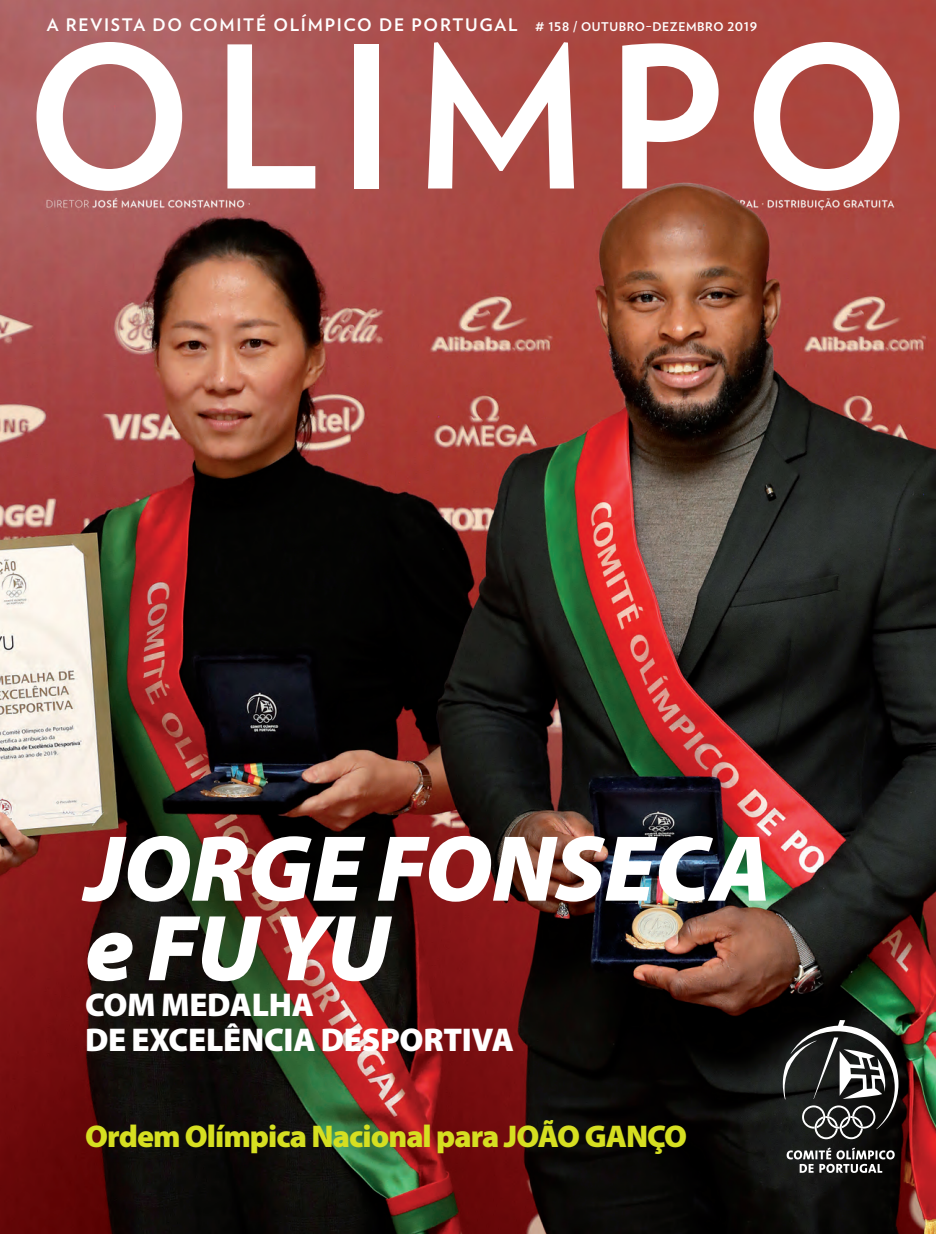
<style>
.page{position:relative;width:936px;height:1234px;background:#fff}
.page>*{position:absolute;margin:0;border:0;box-sizing:border-box;transform-origin:0 0}
.t1{font:700 196.5px "Verlag";letter-spacing:.095em;color:#fff}
.t2{font:italic 900 94.5px/79.5px "Myriad Pro";letter-spacing:-.01em;color:#fff}
.t3{font:900 33px/34.5px "Myriad Pro";letter-spacing:-.01em;color:#fff}
.t4{font:900 31.5px "Myriad Pro";letter-spacing:-.03em;color:#d6df21}
.t5{font:700 17.25px "Verlag";letter-spacing:.1em;color:#fff}
.s1{font-size:12px}
</style>
<div class="page">
<img style="left:0;top:0;width:935px;height:1233px">
<svg style="left:786px;top:1147px;width:108px;height:25px"></svg>
<svg style="left:782px;top:1019px;width:116px;height:119px;background:#434543"></svg>
<p class="t5" style="left:47px;top:11px;width:711px">A REVISTA DO COMITÉ OLÍMPICO DE PORTUGAL <span class="s1"># 158 / OUTUBRO–DEZEMBRO 2019</span></p>
<h1 class="t1" style="left:26px;top:-37px;width:886px">OLIMPO</h1>
<h2 class="t2" style="left:85px;top:830px;width:687px">JORGE FONSECA e FU YU</h2>
<h3 class="t3" style="left:85px;top:987px;width:430px">COM MEDALHA<br>DE EXCELÊNCIA DESPORTIVA</h3>
<h3 class="t4" style="left:85px;top:1118px;width:603px">Ordem Olímpica Nacional para JOÃO GANÇO</h3>
</div>
